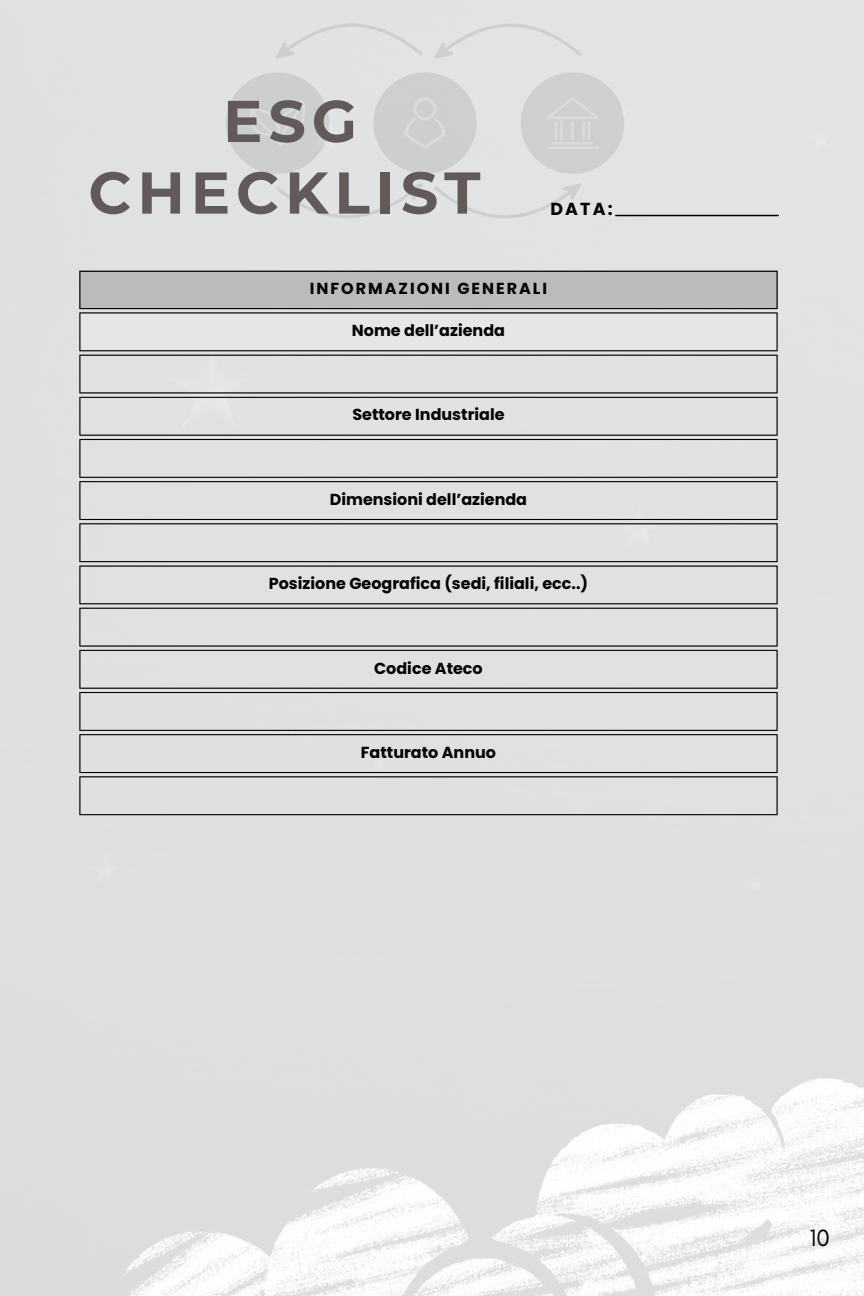
<style>
.page{position:relative;width:864px;height:1296px;background:#fff}
.page>*{position:absolute;margin:0;border:0;box-sizing:border-box;transform-origin:0 0}
.t1{font:700 58.8px "Montserrat";letter-spacing:.1em;color:#625a5a}
.t2{font:24px "Glacial Indifference";color:#000}
.t3{font:700 17.4px "Poppins";color:#000}
.t4{font:700 16px "Poppins";color:#000}
.t5{font:700 16px "Poppins";letter-spacing:.125em;color:#000}
</style>
<div class="page">
<img style="left:0;top:0;width:864px;height:1296px">
<hr style="left:616px;top:215px;width:162px;height:1px;background:#000">
<svg style="left:226px;top:72px;width:398px;height:146px;background:#d8d9db"></svg>
<svg style="left:430px;top:23px;width:151px;height:42px;background:#dfe0e2"></svg>
<svg style="left:272px;top:23px;width:151px;height:42px;background:#dee0e1"></svg>
<div style="left:79px;top:271px;width:699px;height:38px;background:#bbb"></div>
<div style="left:79px;top:312px;width:699px;height:39px;background:#e6e6e6"></div>
<hr style="left:79px;top:272px;width:1px;height:36px;background:#000">
<hr style="left:777px;top:272px;width:1px;height:36px;background:#000">
<hr style="left:79px;top:271px;width:699px;height:1px;background:#000">
<hr style="left:79px;top:308px;width:699px;height:1px;background:#000">
<hr style="left:79px;top:314px;width:1px;height:36px;background:#000">
<hr style="left:777px;top:314px;width:1px;height:36px;background:#000">
<hr style="left:79px;top:312px;width:699px;height:2px;background:#000">
<hr style="left:79px;top:350px;width:699px;height:1px;background:#000">
<hr style="left:79px;top:356px;width:1px;height:36px;background:#000">
<hr style="left:777px;top:356px;width:1px;height:36px;background:#000">
<hr style="left:79px;top:355px;width:699px;height:1px;background:#000">
<hr style="left:79px;top:392px;width:699px;height:2px;background:#000">
<hr style="left:79px;top:398px;width:1px;height:37px;background:#000">
<hr style="left:777px;top:398px;width:1px;height:37px;background:#000">
<hr style="left:79px;top:397px;width:699px;height:1px;background:#000">
<hr style="left:79px;top:435px;width:699px;height:1px;background:#000">
<hr style="left:79px;top:440px;width:1px;height:37px;background:#000">
<hr style="left:777px;top:440px;width:1px;height:37px;background:#000">
<hr style="left:79px;top:439px;width:699px;height:1px;background:#000">
<hr style="left:79px;top:477px;width:699px;height:1px;background:#000">
<hr style="left:79px;top:482px;width:1px;height:37px;background:#000">
<hr style="left:777px;top:482px;width:1px;height:37px;background:#000">
<hr style="left:79px;top:481px;width:699px;height:1px;background:#000">
<hr style="left:79px;top:519px;width:699px;height:1px;background:#000">
<hr style="left:79px;top:524px;width:1px;height:37px;background:#000">
<hr style="left:777px;top:524px;width:1px;height:37px;background:#000">
<hr style="left:79px;top:523px;width:699px;height:1px;background:#000">
<hr style="left:79px;top:561px;width:699px;height:1px;background:#000">
<hr style="left:79px;top:567px;width:1px;height:36px;background:#000">
<hr style="left:777px;top:567px;width:1px;height:36px;background:#000">
<hr style="left:79px;top:565px;width:699px;height:2px;background:#000">
<hr style="left:79px;top:603px;width:699px;height:1px;background:#000">
<hr style="left:79px;top:609px;width:1px;height:36px;background:#000">
<hr style="left:777px;top:609px;width:1px;height:36px;background:#000">
<hr style="left:79px;top:608px;width:699px;height:1px;background:#000">
<hr style="left:79px;top:645px;width:699px;height:2px;background:#000">
<hr style="left:79px;top:651px;width:1px;height:37px;background:#000">
<hr style="left:777px;top:651px;width:1px;height:37px;background:#000">
<hr style="left:79px;top:650px;width:699px;height:1px;background:#000">
<hr style="left:79px;top:688px;width:699px;height:1px;background:#000">
<hr style="left:79px;top:693px;width:1px;height:37px;background:#000">
<hr style="left:777px;top:693px;width:1px;height:37px;background:#000">
<hr style="left:79px;top:692px;width:699px;height:1px;background:#000">
<hr style="left:79px;top:730px;width:699px;height:1px;background:#000">
<hr style="left:79px;top:735px;width:1px;height:37px;background:#000">
<hr style="left:777px;top:735px;width:1px;height:37px;background:#000">
<hr style="left:79px;top:734px;width:699px;height:1px;background:#000">
<hr style="left:79px;top:772px;width:699px;height:1px;background:#000">
<hr style="left:79px;top:777px;width:1px;height:37px;background:#000">
<hr style="left:777px;top:777px;width:1px;height:37px;background:#000">
<hr style="left:79px;top:776px;width:699px;height:1px;background:#000">
<hr style="left:79px;top:814px;width:699px;height:1px;background:#000">
<h1 class="t1" style="left:223px;top:85px;width:136px">ESG</h1>
<p class="t1" style="left:88px;top:157px;width:394px">CHECKLIST</p>
<p class="t3" style="left:550px;top:197px;width:64px">DATA:</p>
<p class="t5" style="left:310px;top:278px;width:239px">INFORMAZIONI GENERALI</p>
<p class="t4" style="left:352px;top:319px;width:155px">Nome dell’azienda</p>
<p class="t4" style="left:352px;top:404px;width:154px">Settore Industriale</p>
<p class="t4" style="left:330px;top:488px;width:199px">Dimensioni dell’azienda</p>
<p class="t4" style="left:269px;top:572px;width:321px">Posizione Geografica (sedi, filiali, ecc..)</p>
<p class="t4" style="left:374px;top:657px;width:110px">Codice Ateco</p>
<p class="t4" style="left:361px;top:741px;width:137px">Fatturato Annuo</p>
<h1 class="t2" style="left:809px;top:1223px;width:22px">10</h1>
</div>
